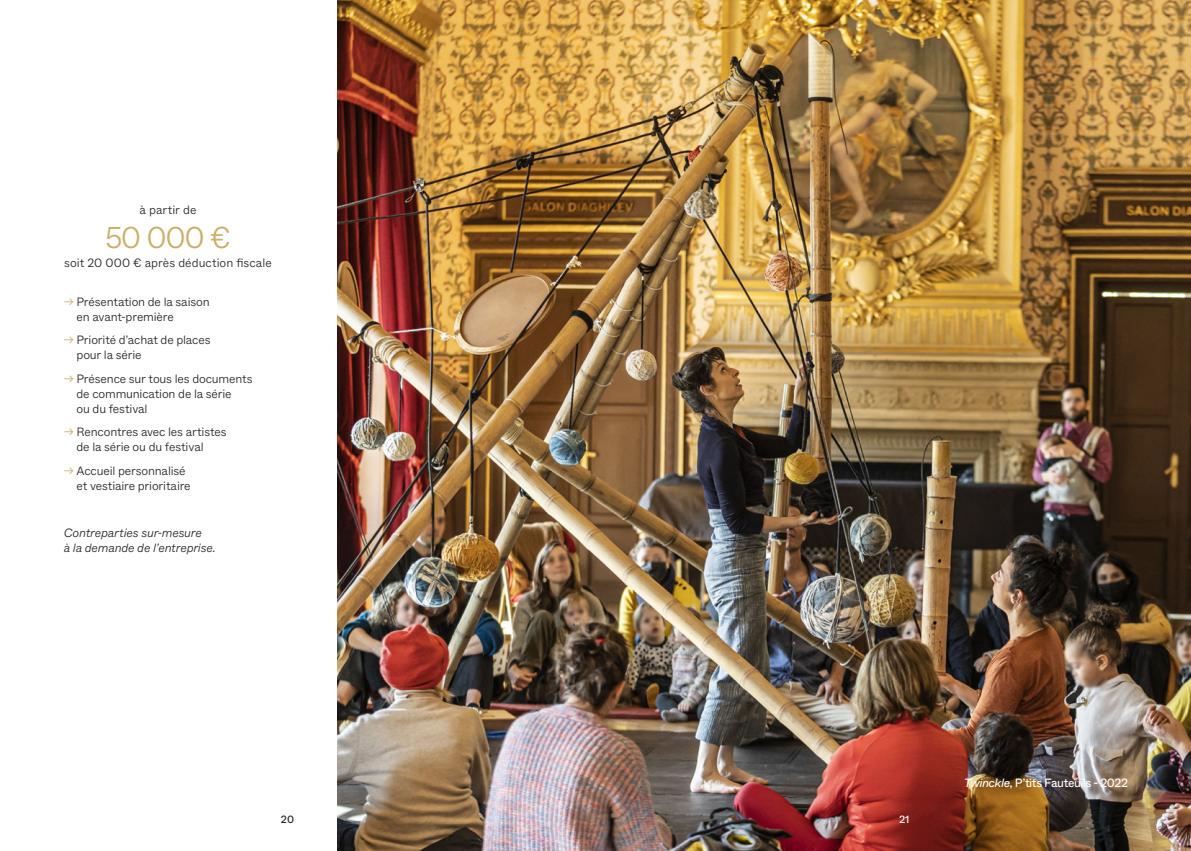
<style>
.page{position:relative;width:1191px;height:851px;background:#fff}
.page>*{position:absolute;margin:0;border:0;box-sizing:border-box;transform-origin:0 0}
.Titre{font:300 30px "ABC Whyte";color:#cfad66}
.Texte{font:300 12px/15px "ABC Whyte";letter-spacing:-.015em;color:#231f20}
.Texte-2{font:italic 300 12px/15px "ABC Whyte";letter-spacing:-.015em;color:#231f20}
.OK_TEXTE{font:300 12px "ABC Whyte";letter-spacing:.005em;color:#231f20}
.Inter{font:12px "ABC Whyte";letter-spacing:-.04em;color:#fff}
.t1{font:10.5px "ABC Whyte";color:#231f20}
.t2{font:10.5px "ABC Whyte";color:#fff}
.s1{color:#cfad66}
.s2{font-style:italic}
</style>
<div class="page">
<img style="left:338px;top:0;width:853px;height:850px">
<p class="OK_TEXTE" style="left:140px;top:202px;width:58px">à partir de</p>
<p class="Titre" style="left:105px;top:218px;width:127px">50 000 €</p>
<p class="OK_TEXTE" style="left:64px;top:255px;width:209px">soit 20 000 € après déduction fiscale</p>
<p class="Texte" style="left:77px;top:294px;width:135px;text-indent:-13px"><span class="s1">→</span> Présentation de la saison en avant-première</p>
<p class="Texte" style="left:77px;top:332px;width:136px;text-indent:-13px"><span class="s1">→</span> Priorité d’achat de places pour la série</p>
<p class="Texte" style="left:77px;top:371px;width:178px;text-indent:-13px"><span class="s1">→</span> Présence sur tous les documents de communication de la série<br>ou du festival</p>
<p class="Texte" style="left:77px;top:424px;width:152px;text-indent:-13px"><span class="s1">→</span> Rencontres avec les artistes de la série ou du festival</p>
<p class="Texte" style="left:77px;top:463px;width:116px;text-indent:-13px"><span class="s1">→</span> Accueil personnalisé et vestiaire prioritaire</p>
<p class="Texte-2" style="left:64px;top:525px;width:153px">Contreparties sur-mesure<br>à la demande de l’entreprise.</p>
<p class="t1" style="left:281px;top:812px;width:15px">20</p>
<p class="t2" style="left:899px;top:812px;width:12px">21</p>
<p class="Inter" style="left:964px;top:775px;width:165px"><span class="s2">Twinckle</span>, P’tits Fauteuils - 2022</p>
</div>
